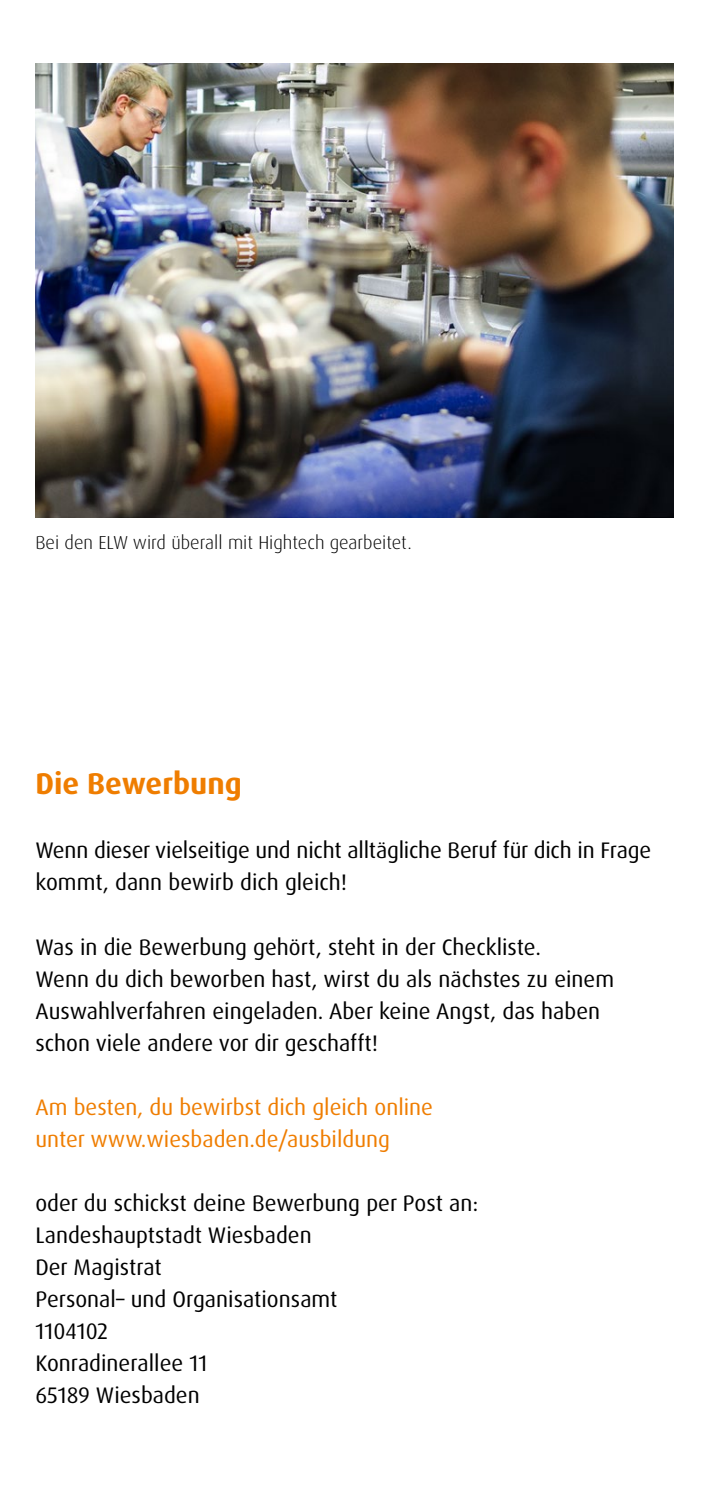
<style>
.page{position:relative;width:723px;height:1489px;background:#fff}
.page>*{position:absolute;margin:0;border:0;box-sizing:border-box;transform-origin:0 0}
.t1{font:700 30px "Dax OT";color:#ef7d00}
.t2{font:22.5px/32px "Dax OT";color:#000}
.t3{font:22.5px/32px "Dax OT";color:#ef7d00}
.t4{font:300 18.75px "Dax OT";color:#000}
</style>
<div class="page">
<img style="left:35px;top:64px;width:639px;height:453px">
<p class="t4" style="left:35px;top:531px;width:378px">Bei den ELW wird überall mit Hightech gearbeitet.</p>
<h1 class="t1" style="left:35px;top:764px;width:208px">Die Bewerbung</h1>
<p class="t2" style="left:35px;top:834px;width:617px">Wenn dieser vielseitige und nicht alltägliche Beruf für dich in Frage kommt, dann bewirb dich gleich!</p>
<p class="t2" style="left:35px;top:930px;width:580px">Was in die Bewerbung gehört, steht in der Checkliste.<br>Wenn du dich beworben hast, wirst du als nächstes zu einem Auswahlverfahren eingeladen. Aber keine Angst, das haben schon viele andere vor dir geschafft!</p>
<p class="t3" style="left:35px;top:1090px;width:399px">Am besten, du bewirbst dich gleich online unter www.wiesbaden.de/ausbildung</p>
<p class="t2" style="left:35px;top:1186px;width:444px">oder du schickst deine Bewerbung per Post an:<br>Landeshauptstadt Wiesbaden<br>Der Magistrat<br>Personal– und Organisationsamt<br>1104102<br>Konradinerallee 11<br>65189 Wiesbaden</p>
</div>
